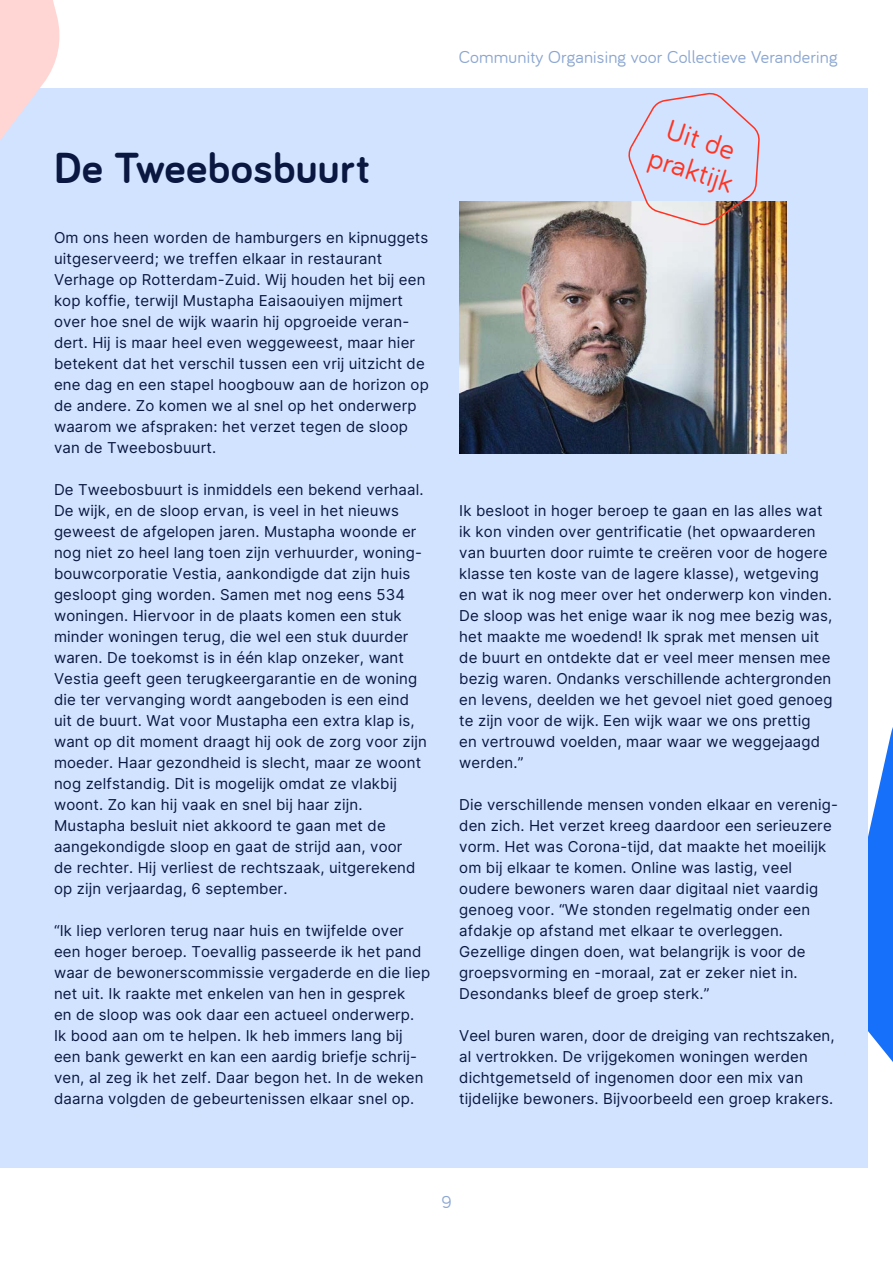
<style>
.page{position:relative;width:893px;height:1263px;background:#fff}
.page>*{position:absolute;margin:0;border:0;box-sizing:border-box;transform-origin:0 0}
.t1{font:700 45px "Bariol";letter-spacing:.01em;color:#0a1740}
.t2{font:30px/31.5px "Bariol";color:#ff3321}
.t3{font:18px "Bariol";letter-spacing:.01em;color:#8aa6d1}
.t4{font:15px/21px "Inter";letter-spacing:.01em;color:#0a1740}
</style>
<div class="page">
<svg style="left:867px;top:648px;width:26px;height:514px"></svg>
<div style="left:0;top:88px;width:867px;height:1079px;background:#d1e3ff"></div>
<svg style="left:0;top:0;width:60px;height:140px"></svg>
<img style="left:459px;top:202px;width:328px;height:251px">
<svg style="left:627px;top:92px;width:133px;height:135px"></svg>
<h1 class="t1" style="left:54px;top:142px;width:317px">De Tweebosbuurt</h1>
<p class="t4" style="left:54px;top:227px;width:376px">Om ons heen worden de hamburgers en kipnuggets uitgeserveerd; we treffen elkaar in restaurant Verhage op Rotterdam-Zuid. Wij houden het bij een kop koffie, terwijl Mustapha Eaisaouiyen mijmert over hoe snel de wijk waarin hij opgroeide veran&shy;dert. Hij is maar heel even weggeweest, maar hier betekent dat het verschil tussen een vrij uitzicht de ene dag en een stapel hoogbouw aan de horizon op de andere. Zo komen we al snel op het onderwerp waarom we afspraken: het verzet tegen de sloop van de Tweebosbuurt.</p>
<p class="t4" style="left:54px;top:479px;width:375px">De Tweebosbuurt is inmiddels een bekend verhaal.<br>De wijk, en de sloop ervan, is veel in het nieuws geweest de afgelopen jaren. Mustapha woonde er nog niet zo heel lang toen zijn verhuurder, woning&shy;bouwcorporatie Vestia, aankondigde dat zijn huis gesloopt ging worden. Samen met nog eens 534 woningen. Hiervoor in de plaats komen een stuk minder woningen terug, die wel een stuk duurder waren. De toekomst is in één klap onzeker, want Vestia geeft geen terugkeergarantie en de woning die ter vervanging wordt aangeboden is een eind uit de buurt. Wat voor Mustapha een extra klap is, want op dit moment draagt hij ook de zorg voor zijn moeder. Haar gezondheid is slecht, maar ze woont nog zelfstandig. Dit is mogelijk omdat ze vlakbij woont. Zo kan hij vaak en snel bij haar zijn.<br>Mustapha besluit niet akkoord te gaan met de aangekondigde sloop en gaat de strijd aan, voor<br>de rechter. Hij verliest de rechtszaak, uitgerekend op zijn verjaardag, 6 september.</p>
<p class="t4" style="left:54px;top:920px;width:378px">“Ik liep verloren terug naar huis en twijfelde over een hoger beroep. Toevallig passeerde ik het pand waar de bewonerscommissie vergaderde en die liep net uit. Ik raakte met enkelen van hen in gesprek<br>en de sloop was ook daar een actueel onderwerp.<br>Ik bood aan om te helpen. Ik heb immers lang bij een bank gewerkt en kan een aardig briefje schrij&shy;ven, al zeg ik het zelf. Daar begon het. In de weken daarna volgden de gebeurtenissen elkaar snel op.</p>
<p class="t3" style="left:459px;top:47px;width:380px">Community Organising voor Collectieve Verandering</p>
<h2 class="t2" style="left:664px;top:111px;width:89px;rotate:18deg">Uit de praktijk</h2>
<p class="t4" style="left:459px;top:500px;width:375px">Ik besloot in hoger beroep te gaan en las alles wat ik kon vinden over gentrificatie (het opwaarderen van buurten door ruimte te creëren voor de hogere klasse ten koste van de lagere klasse), wetgeving en wat ik nog meer over het onderwerp kon vinden.<br>De sloop was het enige waar ik nog mee bezig was, het maakte me woedend! Ik sprak met mensen uit de buurt en ontdekte dat er veel meer mensen mee bezig waren. Ondanks verschillende achtergronden en levens, deelden we het gevoel niet goed genoeg te zijn voor de wijk. Een wijk waar we ons prettig<br>en vertrouwd voelden, maar waar we weggejaagd werden.”</p>
<p class="t4" style="left:459px;top:794px;width:380px">Die verschillende mensen vonden elkaar en verenig&shy;den zich. Het verzet kreeg daardoor een serieuzere vorm. Het was Corona-tijd, dat maakte het moeilijk om bij elkaar te komen. Online was lastig, veel oudere bewoners waren daar digitaal niet vaardig genoeg voor. “We stonden regelmatig onder een afdakje op afstand met elkaar te overleggen.<br>Gezellige dingen doen, wat belangrijk is voor de groepsvorming en -moraal, zat er zeker niet in.<br>Desondanks bleef de groep sterk.”</p>
<p class="t4" style="left:459px;top:1025px;width:377px">Veel buren waren, door de dreiging van rechtszaken, al vertrokken. De vrijgekomen woningen werden dichtgemetseld of ingenomen door een mix van tijdelijke bewoners. Bijvoorbeeld een groep krakers.</p>
<p class="t3" style="left:441px;top:1192px;width:12px">9</p>
</div>
